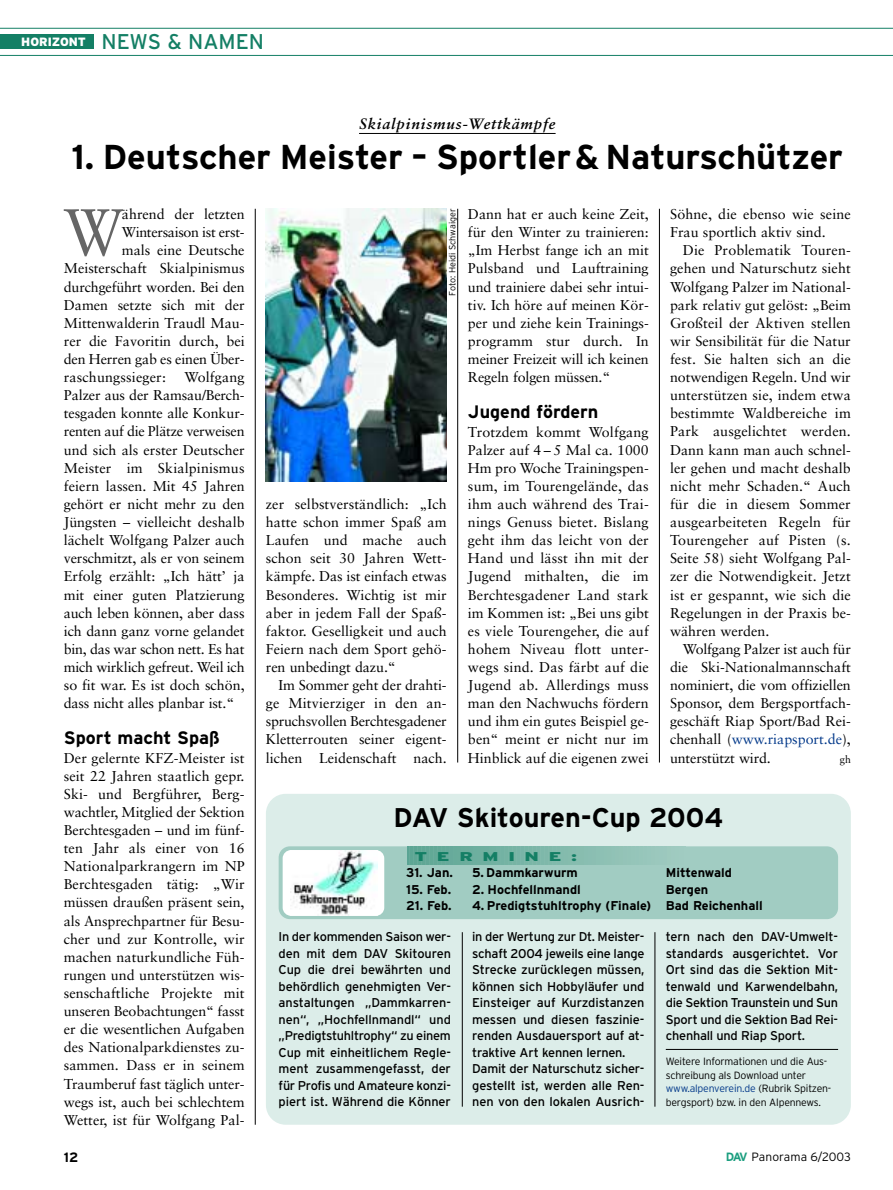
<style>
.page{position:relative;width:893px;height:1190px;background:#fff}
.page>*{position:absolute;margin:0;border:0;box-sizing:border-box;transform-origin:0 0}
.t1{font:66px "Sabon";color:#666;scale:.9 1}
.t2{font:700 34.5px "Interstate";color:#000}
.t3{font:700 27px "Interstate";color:#000}
.t4{font:21.3px "Interstate";color:#147f65}
.t5{font:700 18px "Interstate";color:#000}
.t6{font:italic 700 15px "Sabon";letter-spacing:.055em;color:#000}
.t7{font:14.25px/18.1px "Sabon";color:#000;text-align:justify}
.t8{font:14.25px "Sabon";letter-spacing:-.02em;color:#000}
.t9{font:700 13.5px "Interstate";color:#000}
.t10{font:12.75px/16.5px "Interstate";letter-spacing:-.02em;color:#000;text-align:justify}
.t11{font:700 12.75px "Interstate";color:#000}
.t12{font:900 12.75px "Interstate";letter-spacing:.5em;color:#147f65;scale:1.5 1}
.t13{font:300 12px "Interstate";letter-spacing:.005em;color:#000}
.t14{font:300 10.5px/13.5px "Interstate";letter-spacing:-.02em;color:#000}
.t15{font:10.5px "Sabon";color:#000}
.t16{font:300 9px "Interstate";color:#000}
.s1{color:#03398a}
.s2{font-weight:700;color:#1b9e7f}
</style>
<div class="page">
<hr style="left:0;top:55px;width:892px;height:1px;background:#147f65">
<hr style="left:0;top:28px;width:892px;height:1px;background:#147f65">
<div style="left:0;top:34px;width:94px;height:15px;background:#147f65"></div>
<hr style="left:359px;top:133px;width:196px;height:1px;background:#000">
<div style="left:266px;top:794px;width:584px;height:330px;background:#dcede9;border-radius:20px"></div>
<hr style="left:665px;top:1049px;width:173px;height:1px;background:#000">
<div style="left:279px;top:846px;width:559px;height:73px;background:#a1ccc2;border-radius:11px"></div>
<svg style="left:407px;top:846px;width:236px;height:18px;background:#7ab5a6"></svg>
<div style="left:282px;top:850px;width:102px;height:65px;background:#fff;border-radius:8px"></div>
<img style="left:290px;top:850px;width:87px;height:65px">
<img style="left:266px;top:208px;width:180px;height:273px">
<hr style="left:255px;top:209px;width:1px;height:915px;background:#000">
<hr style="left:457px;top:209px;width:1px;height:553px;background:#000">
<hr style="left:659px;top:209px;width:1px;height:553px;background:#000">
<hr style="left:462px;top:932px;width:1px;height:174px;background:#000">
<hr style="left:654px;top:932px;width:1px;height:174px;background:#000">
<h3 class="t4" style="left:21px;top:34px;width:244px"><sup>HORIZONT</sup> NEWS &amp; NAMEN</h3>
<p class="t6" style="left:359px;top:118px;width:198px">Skialpinismus-Wettkämpfe</p>
<h2 class="t2" style="left:72px;top:144px;width:773px">1. Deutscher Meister – Sportler&amp; Naturschützer</h2>
<h1 class="t1" style="left:64px;top:205px;width:68px">W</h1>
<p class="t7" style="left:122px;top:206px;width:124px">ährend der letzten</p>
<p class="t8" style="left:122px;top:226px;width:124px">Wintersaison ist erst-</p>
<p class="t7" style="left:122px;top:242px;width:124px">mals eine Deutsche</p>
<p class="t7" style="left:64px;top:261px;width:182px">Meisterschaft Skialpinismus</p>
<p class="t7" style="left:64px;top:279px;width:182px">durchgeführt worden. Bei den</p>
<p class="t7" style="left:64px;top:297px;width:182px">Damen setzte sich mit der</p>
<p class="t7" style="left:64px;top:315px;width:182px">Mittenwalderin Traudl Mau-</p>
<p class="t7" style="left:64px;top:333px;width:182px">rer die Favoritin durch, bei</p>
<p class="t7" style="left:64px;top:351px;width:182px">den Herren gab es einen Über-</p>
<p class="t7" style="left:64px;top:369px;width:104px">raschungssieger:</p>
<p class="t7" style="left:64px;top:369px;width:182px;text-indent:121px">Wolfgang Palzer aus der Ramsau/Berch&shy;tesgaden konnte alle Konkur&shy;renten auf die Plätze verweisen und sich als erster Deutscher Meister im Skialpinismus feiern lassen. Mit 45 Jahren gehört er nicht mehr zu den Jüngsten – vielleicht deshalb lächelt Wolfgang Palzer auch verschmitzt, als er von seinem Erfolg erzählt: „Ich hätt’ ja mit einer guten Platzierung auch leben können, aber dass ich dann ganz vorne gelandet bin, das war schon nett. Es hat mich wirklich gefreut. Weil ich so fit war. Es ist doch schön, dass nicht alles planbar ist.“</p>
<p class="t5" style="left:64px;top:731px;width:157px">Sport macht Spaß</p>
<p class="t7" style="left:64px;top:749px;width:182px">Der gelernte KFZ-Meister ist seit 22 Jahren staatlich gepr.<br>Ski- und Bergführer, Berg&shy;wachtler, Mitglied der Sektion Berchtesgaden – und im fünf&shy;ten Jahr als einer von 16<br>Nationalparkrangern im NP Berchtesgaden tätig: „Wir müssen draußen präsent sein, als Ansprechpartner für Besu&shy;cher und zur Kontrolle, wir machen naturkundliche Füh&shy;rungen und unterstützen wis&shy;senschaftliche Projekte mit unseren Beobachtungen“ fasst er die wesentlichen Aufgaben des Nationalparkdienstes zu&shy;sammen. Dass er in seinem Traumberuf fast täglich unter&shy;wegs ist, auch bei schlechtem Wetter, ist für Wolfgang Pal-</p>
<p class="t16" style="left:449px;top:296px;width:88px;rotate:-90deg">Foto: Heidi Schwaiger</p>
<p class="t7" style="left:266px;top:496px;width:182px">zer selbstverständlich: „Ich hatte schon immer Spaß am Laufen und mache auch schon seit 30 Jahren Wett&shy;kämpfe. Das ist einfach etwas Besonderes. Wichtig ist mir aber in jedem Fall der Spaß&shy;faktor. Geselligkeit und auch Feiern nach dem Sport gehö&shy;ren unbedingt dazu.“</p>
<p class="t7" style="left:266px;top:677px;width:182px;text-indent:13px">Im Sommer geht der drahti&shy;ge Mitvierziger in den an&shy;spruchsvollen Berchtesgadener Kletterrouten seiner eigent&shy;lichen Leidenschaft nach.</p>
<p class="t7" style="left:468px;top:206px;width:182px">Dann hat er auch keine Zeit, für den Winter zu trainieren: „Im Herbst fange ich an mit Pulsband und Lauftraining und trainiere dabei sehr intui&shy;tiv. Ich höre auf meinen Kör&shy;per und ziehe kein Trainings&shy;programm stur durch. In meiner Freizeit will ich keinen Regeln folgen müssen.“</p>
<p class="t5" style="left:468px;top:405px;width:132px">Jugend fördern</p>
<p class="t7" style="left:468px;top:423px;width:182px">Trotzdem kommt Wolfgang Palzer auf 4 – 5 Mal ca. 1000<br>Hm pro Woche Trainingspen&shy;sum, im Tourengelände, das ihm auch während des Trai&shy;nings Genuss bietet. Bislang geht ihm das leicht von der Hand und lässt ihn mit der Jugend mithalten, die im Berchtesgadener Land stark im Kommen ist: „Bei uns gibt es viele Tourengeher, die auf hohem Niveau flott unter&shy;wegs sind. Das färbt auf die Jugend ab. Allerdings muss man den Nachwuchs fördern und ihm ein gutes Beispiel ge&shy;ben“ meint er nicht nur im Hinblick auf die eigenen zwei</p>
<p class="t7" style="left:670px;top:206px;width:182px">Söhne, die ebenso wie seine<br>Frau sportlich aktiv sind.</p>
<p class="t7" style="left:670px;top:242px;width:182px;text-indent:13px">Die Problematik Touren&shy;gehen und Naturschutz sieht Wolfgang Palzer im National&shy;park relativ gut gelöst: „Beim Großteil der Aktiven stellen wir Sensibilität für die Natur fest. Sie halten sich an die notwendigen Regeln. Und wir unterstützen sie, indem etwa bestimmte Waldbereiche im Park ausgelichtet werden.<br>Dann kann man auch schnel&shy;ler gehen und macht deshalb nicht mehr Schaden.“ Auch für die in diesem Sommer ausgearbeiteten Regeln für Tourengeher auf Pisten (s.<br>Seite 58) sieht Wolfgang Pal&shy;zer die Notwendigkeit. Jetzt ist er gespannt, wie sich die Regelungen in der Praxis be&shy;währen werden.</p>
<p class="t7" style="left:670px;top:641px;width:182px;text-indent:13px">Wolfgang Palzer ist auch für die Ski-Nationalmannschaft nominiert, die vom offiziellen Sponsor, dem Bergsportfach&shy;geschäft Riap Sport/Bad Rei&shy;chenhall (<span class="s1">www.riapsport.de</span>), unterstützt wird.</p>
<p class="t15" style="left:839px;top:754px;width:12px">gh</p>
<h3 class="t3" style="left:393px;top:807px;width:331px">DAV Skitouren-Cup 2004</h3>
<p class="t12" style="left:414px;top:851px;width:110px">TERMINE:</p>
<p class="t11" style="left:406px;top:868px;width:48px">31. Jan.</p>
<p class="t11" style="left:472px;top:868px;width:107px">5. Dammkarwurm</p>
<p class="t11" style="left:665px;top:868px;width:68px">Mittenwald</p>
<p class="t11" style="left:406px;top:884px;width:46px">15. Feb.</p>
<p class="t11" style="left:472px;top:884px;width:110px">2. Hochfellnmandl</p>
<p class="t11" style="left:665px;top:884px;width:44px">Bergen</p>
<p class="t11" style="left:406px;top:901px;width:47px">21. Feb.</p>
<p class="t11" style="left:472px;top:901px;width:292px">4. Predigtstuhltrophy (Finale) Bad Reichenhall</p>
<p class="t10" style="left:279px;top:930px;width:174px">In der kommenden Saison wer&shy;den mit dem DAV Skitouren Cup die drei bewährten und behördlich genehmigten Ver&shy;anstaltungen „Dammkarren&shy;nen“, „Hochfellnmandl“ und „Predigtstuhltrophy“ zu einem Cup mit einheitlichem Regle&shy;ment zusammengefasst, der für Profis und Amateure konzi&shy;piert ist. Während die Könner</p>
<p class="t10" style="left:472px;top:930px;width:174px;text-align:left">in der Wertung zur Dt. Meister&shy;schaft 2004 jeweils eine lange<br>Strecke zurücklegen müssen, können sich Hobbyläufer und<br>Einsteiger auf Kurzdistanzen messen und diesen faszinie&shy;renden Ausdauersport auf at&shy;traktive Art kennen lernen.<br>Damit der Naturschutz sicher&shy;gestellt ist, werden alle Ren&shy;nen von den lokalen Ausrich-</p>
<p class="t10" style="left:665px;top:930px;width:174px">tern nach den DAV-Umwelt&shy;standards ausgerichtet. Vor Ort sind das die Sektion Mit&shy;tenwald und Karwendelbahn, die Sektion Traunstein und Sun Sport und die Sektion Bad Rei&shy;chenhall und Riap Sport.</p>
<p class="t14" style="left:665px;top:1056px;width:167px">Weitere Informationen und die Aus&shy;schreibung als Download unter <span class="s1">www.alpenverein.de</span> (Rubrik Spitzen&shy;bergsport) bzw. in den Alpennews.</p>
<p class="t9" style="left:64px;top:1152px;width:16px">12</p>
<p class="t13" style="left:726px;top:1152px;width:126px"><span class="s2">DAV</span> Panorama 6/2003</p>
</div>
